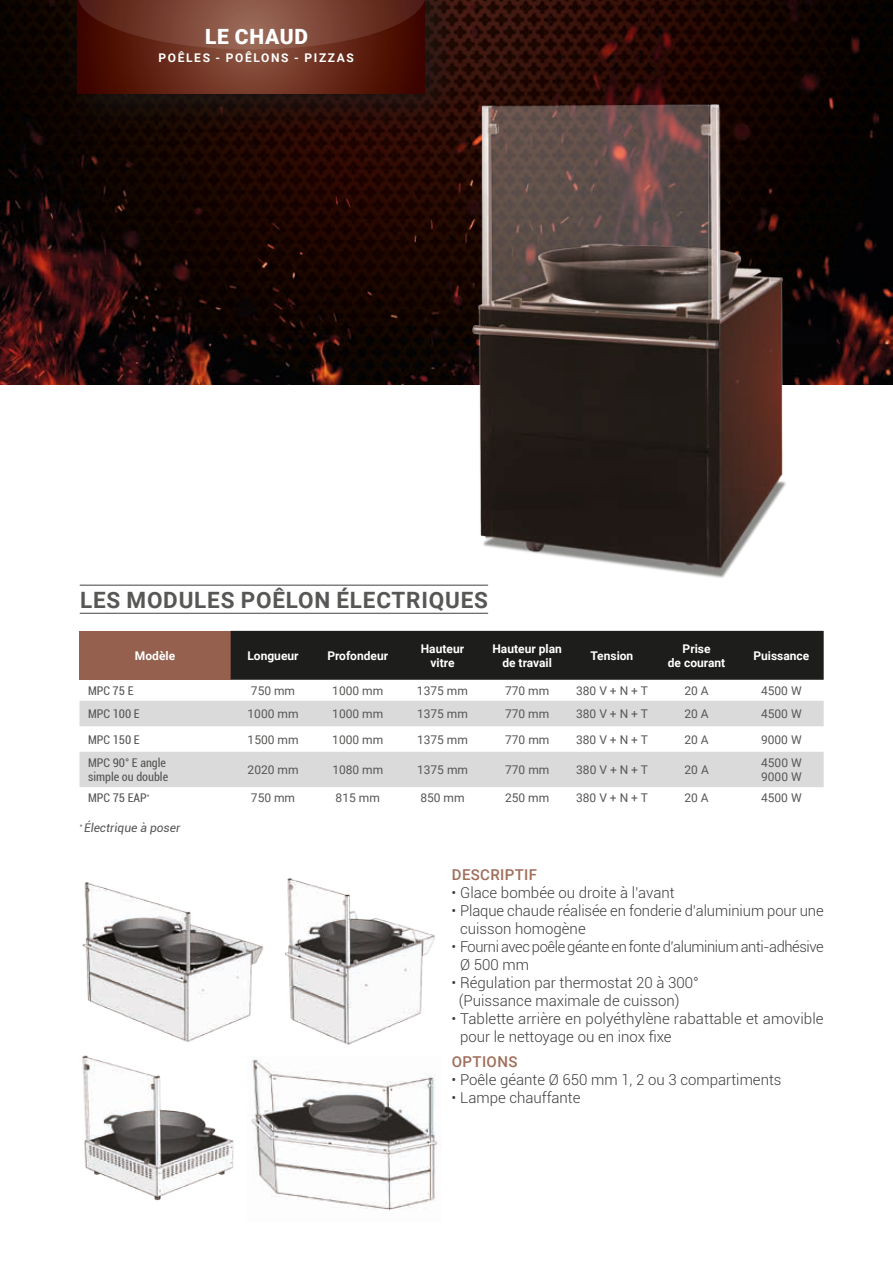
<style>
.page{position:relative;width:893px;height:1263px;background:#fff}
.page>*{position:absolute;margin:0;border:0;box-sizing:border-box;transform-origin:0 0}
.t1{font:700 22.5px "Roboto";letter-spacing:.035em;color:#575756}
.t2{font:900 21px "Roboto";letter-spacing:.035em;color:#fff}
.t3{font:300 15px/18px "Roboto";color:#3d3d3c}
.t4{font:300 15px/18px "Roboto";letter-spacing:-.025em;color:#3d3d3c}
.t5{font:500 15px "Roboto";letter-spacing:.025em;color:#a06e5b}
.t6{font:12px/14.4px "Roboto";color:#575756}
.t7{font:700 12px/14.4px "Roboto";color:#fff;text-align:center}
.t8{font:condensed 12px/14.4px "Roboto";color:#575756}
.t9{font:700 12px "Roboto";letter-spacing:.135em;color:#fff}
.t10{font:italic 12px "Roboto";color:#575756}
</style>
<div class="page">
<img style="left:0;top:0;width:893px;height:385px">
<hr style="left:80px;top:585px;width:408px;height:1px;background:#575756">
<hr style="left:80px;top:613px;width:408px;height:1px;background:#575756">
<div style="left:80px;top:631px;width:151px;height:49px;background:#95604d"></div>
<div style="left:231px;top:631px;width:593px;height:49px;background:#1d1d1b"></div>
<svg style="left:80px;top:701px;width:744px;height:86px;fill:#dadada"></svg>
<img style="left:82px;top:882px;width:182px;height:160px">
<img style="left:285px;top:878px;width:150px;height:166px">
<img style="left:251px;top:1059px;width:190px;height:152px">
<img style="left:82px;top:1055px;width:152px;height:146px">
<svg style="left:138px;top:4px;width:393px;height:389px;fill:#160500"></svg>
<svg style="left:500px;top:0;width:393px;height:276px"></svg>
<img style="left:446px;top:80px;width:374px;height:505px">
<div style="left:54px;top:0;width:415px;height:138px;background:#1d1d1b;opacity:.75"></div>
<svg style="left:78px;top:49px;width:347px;height:45px"></svg>
<svg style="left:78px;top:0;width:347px;height:49px"></svg>
<h2 class="t2" style="left:205px;top:22px;width:105px">LE CHAUD</h2>
<p class="t9" style="left:159px;top:50px;width:197px">POÊLES - POÊLONS - PIZZAS</p>
<h1 class="t1" style="left:80px;top:584px;width:409px">LES MODULES POÊLON ÉLECTRIQUES</h1>
<p class="t7" style="left:135px;top:648px;width:42px">Modèle</p>
<p class="t7" style="left:247px;top:648px;width:53px">Longueur</p>
<p class="t7" style="left:327px;top:648px;width:62px">Profondeur</p>
<p class="t7" style="left:421px;top:641px;width:45px">Hauteur vitre</p>
<p class="t7" style="left:492px;top:641px;width:71px">Hauteur plan de travail</p>
<p class="t7" style="left:590px;top:648px;width:44px">Tension</p>
<p class="t7" style="left:668px;top:641px;width:59px">Prise<br>de courant</p>
<p class="t7" style="left:753px;top:648px;width:57px">Puissance</p>
<p class="t8" style="left:88px;top:683px;width:47px">MPC 75 E</p>
<p class="t6" style="left:251px;top:683px;width:46px">750 mm</p>
<p class="t6" style="left:332px;top:683px;width:52px">1000 mm</p>
<p class="t6" style="left:417px;top:683px;width:52px">1375 mm</p>
<p class="t6" style="left:505px;top:683px;width:46px">770 mm</p>
<p class="t6" style="left:576px;top:683px;width:73px">380 V + N + T</p>
<p class="t6" style="left:684px;top:683px;width:26px">20 A</p>
<p class="t6" style="left:761px;top:683px;width:42px">4500 W</p>
<p class="t8" style="left:88px;top:706px;width:53px">MPC 100 E</p>
<p class="t6" style="left:248px;top:706px;width:52px">1000 mm</p>
<p class="t6" style="left:332px;top:706px;width:52px">1000 mm</p>
<p class="t6" style="left:417px;top:706px;width:52px">1375 mm</p>
<p class="t6" style="left:505px;top:706px;width:46px">770 mm</p>
<p class="t6" style="left:576px;top:706px;width:73px">380 V + N + T</p>
<p class="t6" style="left:684px;top:706px;width:26px">20 A</p>
<p class="t6" style="left:761px;top:706px;width:42px">4500 W</p>
<p class="t8" style="left:88px;top:732px;width:53px">MPC 150 E</p>
<p class="t6" style="left:248px;top:732px;width:52px">1500 mm</p>
<p class="t6" style="left:332px;top:732px;width:52px">1000 mm</p>
<p class="t6" style="left:417px;top:732px;width:52px">1375 mm</p>
<p class="t6" style="left:505px;top:732px;width:46px">770 mm</p>
<p class="t6" style="left:576px;top:732px;width:73px">380 V + N + T</p>
<p class="t6" style="left:684px;top:732px;width:26px">20 A</p>
<p class="t6" style="left:761px;top:732px;width:42px">9000 W</p>
<p class="t8" style="left:88px;top:755px;width:82px">MPC 90° E angle simple ou double</p>
<p class="t6" style="left:248px;top:762px;width:52px">2020 mm</p>
<p class="t6" style="left:332px;top:762px;width:52px">1080 mm</p>
<p class="t6" style="left:417px;top:762px;width:52px">1375 mm</p>
<p class="t6" style="left:505px;top:762px;width:46px">770 mm</p>
<p class="t6" style="left:576px;top:762px;width:73px">380 V + N + T</p>
<p class="t6" style="left:684px;top:762px;width:26px">20 A</p>
<p class="t6" style="left:761px;top:755px;width:42px">4500 W<br>9000 W</p>
<p class="t8" style="left:88px;top:790px;width:63px">MPC 75 EAP<sup>*</sup></p>
<p class="t6" style="left:251px;top:790px;width:46px">750 mm</p>
<p class="t6" style="left:336px;top:790px;width:46px">815 mm</p>
<p class="t6" style="left:420px;top:790px;width:46px">850 mm</p>
<p class="t6" style="left:505px;top:790px;width:46px">250 mm</p>
<p class="t6" style="left:576px;top:790px;width:73px">380 V + N + T</p>
<p class="t6" style="left:684px;top:790px;width:26px">20 A</p>
<p class="t6" style="left:761px;top:790px;width:42px">4500 W</p>
<p class="t10" style="left:80px;top:820px;width:102px"><sup>*</sup> Électrique à poser</p>
<p class="t5" style="left:452px;top:864px;width:87px">DESCRIPTIF</p>
<p class="t3" style="left:452px;top:883px;width:225px">• Glace bombée ou droite à l’avant</p>
<p class="t3" style="left:460px;top:901px;width:365px;text-indent:-8px">• Plaque chaude réalisée en fonderie d’aluminium pour une cuisson homogène</p>
<p class="t4" style="left:460px;top:937px;width:365px;text-indent:-8px">• Fourni avec poêle géante en fonte d’aluminium anti-adhésive<br>Ø 500 mm</p>
<p class="t3" style="left:459px;top:973px;width:241px;text-indent:-7px">• Régulation par thermostat 20 à 300° (Puissance maximale de cuisson)</p>
<p class="t3" style="left:460px;top:1009px;width:365px;text-indent:-8px">• Tablette arrière en polyéthylène rabattable et amovible pour le nettoyage ou en inox fixe</p>
<p class="t5" style="left:452px;top:1051px;width:67px">OPTIONS</p>
<p class="t3" style="left:452px;top:1070px;width:331px">• Poêle géante Ø 650 mm 1, 2 ou 3 compartiments</p>
<p class="t3" style="left:452px;top:1088px;width:130px">• Lampe chauffante</p>
</div>
